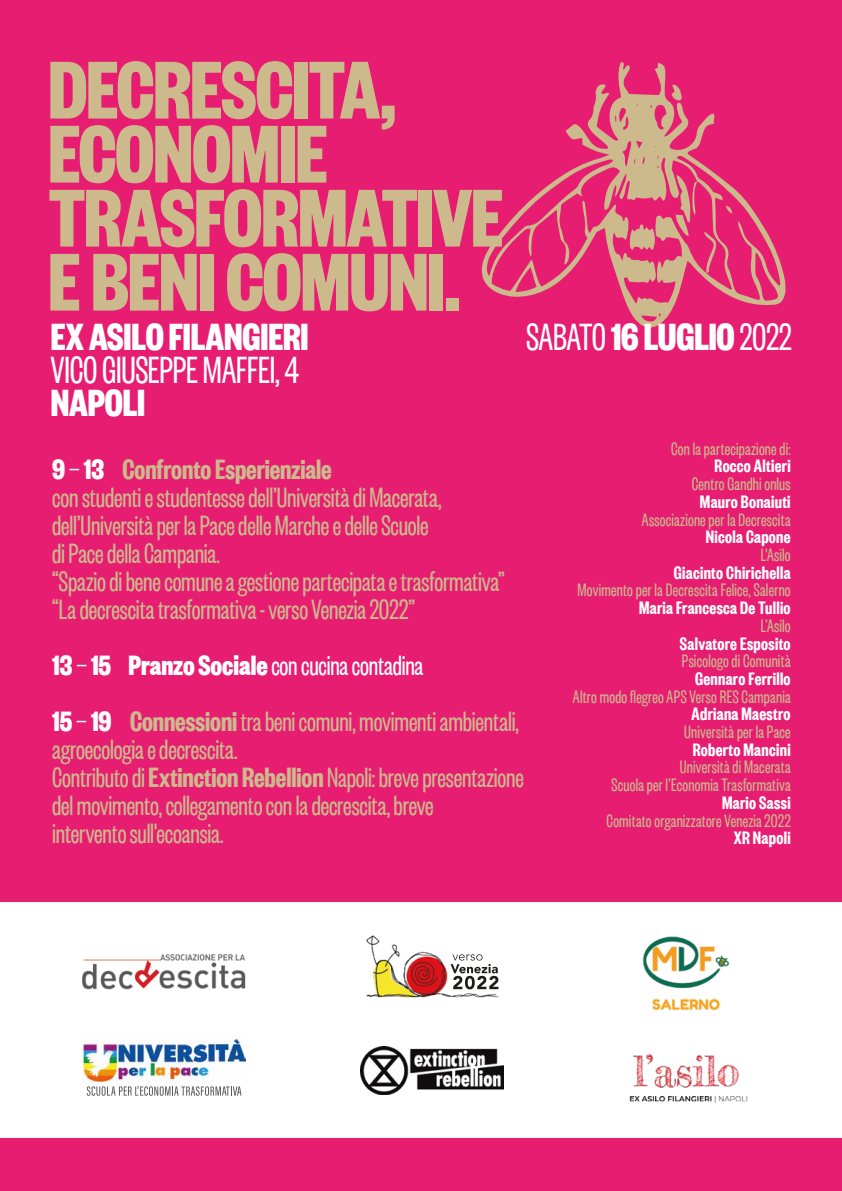
<style>
.page{position:relative;width:842px;height:1191px;background:#e71d72}
.page>*{position:absolute;margin:0;border:0;box-sizing:border-box;transform-origin:0 0}
.t1{font:700 condensed 90px/64px "Founders Grotesque X";letter-spacing:-.01em;color:#ccba8d}
.t2{font:condensed 42px "Founders Grotesque X";letter-spacing:-.005em;color:#fff}
.t3{font:700 condensed 42px "Founders Grotesque X";letter-spacing:-.005em;color:#fff}
.t4{font:condensed 31px/28px "Founders Grotesque X";letter-spacing:-.005em;color:#ccba8d}
.t5{font:31px "Founders Grotesque X Cond SB";letter-spacing:-.005em;color:#ccba8d}
.t6{font:condensed 20px/17.7px "Founders Grotesque X";letter-spacing:.01em;color:#ccba8d;text-align:right}
.t7{font:20px "Founders Grotesque X Cond SB";letter-spacing:.015em;color:#fff}
.s1{font-weight:700}
.s2{font-family:"Founders Grotesque X";font-weight:700;font-stretch:condensed;color:#fff}
.s3{font-family:"Founders Grotesque X";font-stretch:condensed;color:#fff}
.s4{font-weight:700;color:#fff}
.s5{color:#fff}
.s6{font-family:"Founders Grotesque X Cond SB";font-stretch:normal}
</style>
<div class="page">
<svg style="left:481px;top:62px;width:304px;height:266px"></svg>
<svg style="left:672px;top:84px;width:10px;height:17px"></svg>
<svg style="left:629px;top:224px;width:26px;height:26px"></svg>
<svg style="left:704px;top:232px;width:12px;height:41px"></svg>
<svg style="left:676px;top:175px;width:21px;height:61px"></svg>
<svg style="left:726px;top:205px;width:6px;height:9px"></svg>
<div style="left:0;top:902px;width:842px;height:235px;background:#fff"></div>
<img style="left:82px;top:954px;width:164px;height:36px">
<img style="left:360px;top:1046px;width:144px;height:48px">
<img style="left:643px;top:936px;width:86px;height:75px">
<img style="left:629px;top:1096px;width:119px;height:7px">
<img style="left:633px;top:1054px;width:106px;height:34px">
<img style="left:82px;top:1039px;width:164px;height:42px">
<svg style="left:87px;top:1086px;width:154px;height:9px"></svg>
<img style="left:366px;top:935px;width:133px;height:62px">
<h1 class="t1" style="left:48px;top:53px;width:456px">DECRESCITA,<br>ECONOMIE<br>TRASFORMATIVE<br>E BENI COMUNI.</h1>
<h2 class="t3" style="left:51px;top:311px;width:259px">EX ASILO FILANGIERI</h2>
<h2 class="t2" style="left:51px;top:347px;width:250px">VICO GIUSEPPE MAFFEI, 4</h2>
<h2 class="t3" style="left:51px;top:377px;width:96px">NAPOLI</h2>
<h2 class="t2" style="left:526px;top:314px;width:267px">SABATO <span class="s1">16 LUGLIO</span> 2022</h2>
<p class="t5" style="left:52px;top:450px;width:281px"><span class="s2">9</span> <span class="s3">−</span> <span class="s2">13</span> Confronto Esperienziale</p>
<p class="t4" style="left:52px;top:482px;width:454px">con studenti e studentesse dell’Università di Macerata, dell’Università per la Pace delle Marche e delle Scuole<br>di Pace della Campania.<br>“Spazio di bene comune a gestione partecipata e trasformativa” “La decrescita trasformativa - verso Venezia 2022”</p>
<p class="t4" style="left:52px;top:636px;width:468px;line-height:56px"><span class="s4">13</span> <span class="s5">−</span> <span class="s4">15 Pranzo Sociale</span> <span class="s5">con cucina contadina<br></span><span class="s4">15</span> <span class="s5">−</span> <span class="s4">19</span> <span class="s6">Connessioni</span> tra beni comuni, movimenti ambientali,</p>
<p class="t4" style="left:52px;top:734px;width:473px">agroecologia e decrescita.<br>Contributo di <span class="s6">Extinction Rebellion</span> Napoli: breve presentazione del movimento, collegamento con la decrescita, breve<br>intervento sull'ecoansia.</p>
<p class="t6" style="left:671px;top:439px;width:121px">Con la partecipazione di:</p>
<p class="t7" style="left:715px;top:454px;width:78px">Rocco Altieri</p>
<p class="t6" style="left:692px;top:474px;width:100px">Centro Gandhi onlus</p>
<p class="t7" style="left:700px;top:489px;width:92px">Mauro Bonaiuti</p>
<p class="t6" style="left:642px;top:510px;width:150px">Associazione per la Decrescita</p>
<p class="t7" style="left:706px;top:525px;width:86px">Nicola Capone</p>
<p class="t6" style="left:761px;top:545px;width:31px">L'Asilo</p>
<p class="t7" style="left:674px;top:560px;width:118px">Giacinto Chirichella</p>
<p class="t6" style="left:578px;top:580px;width:215px">Movimento per la Decrescita Felice, Salerno</p>
<p class="t7" style="left:639px;top:595px;width:153px">Maria Francesca De Tullio</p>
<p class="t6" style="left:761px;top:616px;width:31px">L’Asilo</p>
<p class="t7" style="left:680px;top:631px;width:112px">Salvatore Esposito</p>
<p class="t6" style="left:682px;top:651px;width:110px">Psicologo di Comunità</p>
<p class="t7" style="left:695px;top:666px;width:97px">Gennaro Ferrillo</p>
<p class="t6" style="left:573px;top:687px;width:219px">Altro modo flegreo APS Verso RES Campania</p>
<p class="t7" style="left:692px;top:702px;width:101px">Adriana Maestro</p>
<p class="t6" style="left:684px;top:722px;width:108px">Università per la Pace</p>
<p class="t7" style="left:693px;top:737px;width:99px">Roberto Mancini</p>
<p class="t6" style="left:611px;top:757px;width:181px">Università di Macerata<br>Scuola per l’Economia Trasformativa</p>
<p class="t7" style="left:722px;top:790px;width:70px">Mario Sassi</p>
<p class="t6" style="left:606px;top:810px;width:186px">Comitato organizzatore Venezia 2022</p>
<p class="t7" style="left:734px;top:825px;width:58px">XR Napoli</p>
</div>
